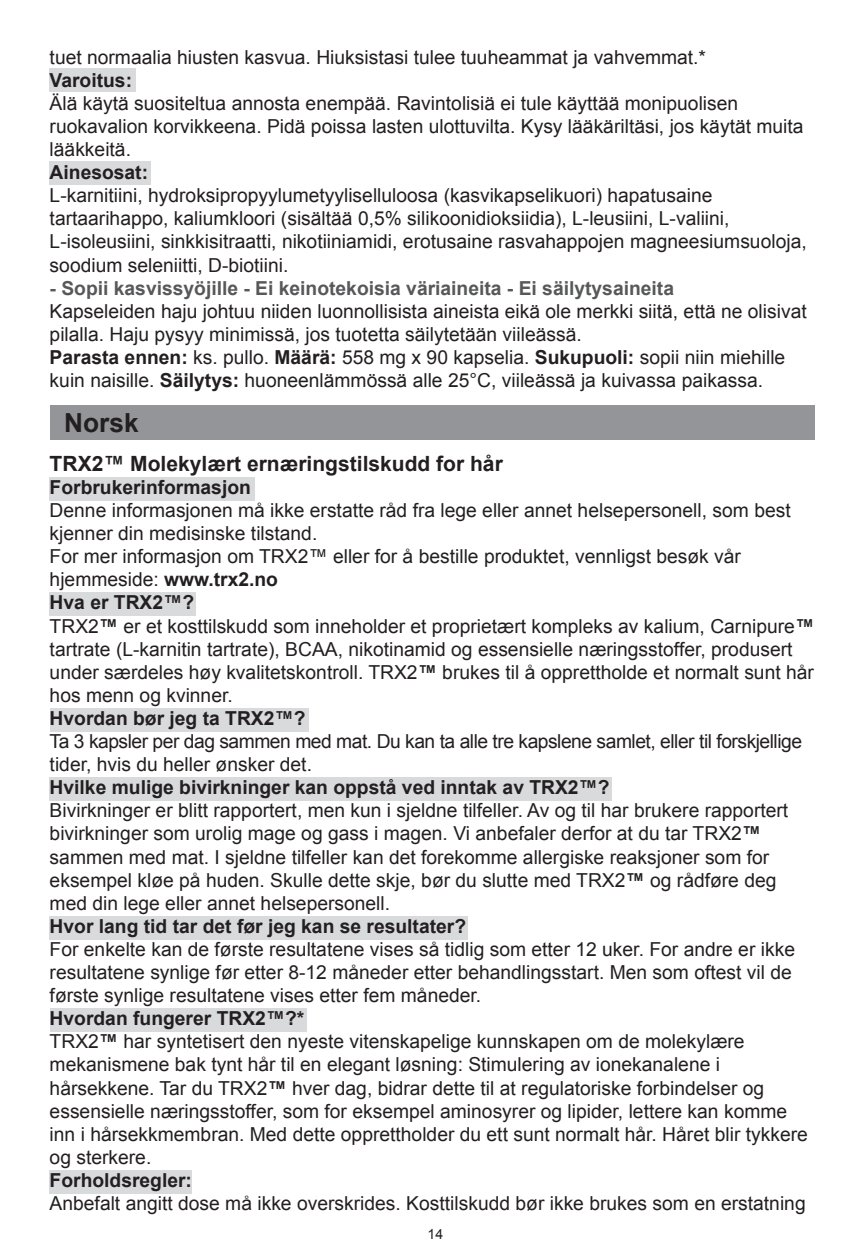
<style>
.page{position:relative;width:864px;height:1260px;background:#fff}
.page>*{position:absolute;margin:0;border:0;box-sizing:border-box;transform-origin:0 0}
.t1{font:700 26.25px "Arial";color:#231f20}
.t2{font:700 21px "Arial";color:#231f20}
.t3{font:19.25px/23.1px "Arial";color:#231f20}
.t4{font:700 19.25px "Arial";color:#231f20}
.t5{font:19.25px/23.1px "Arial";letter-spacing:-.025em;color:#231f20}
.t6{font:700 19.25px "Arial";color:#57585a}
.t7{font:14px "Arial";color:#231f20}
.s1{font-weight:700}
</style>
<div class="page">
<div style="left:50px;top:68px;width:86px;height:24px;background:#d9dadc"></div>
<div style="left:50px;top:161px;width:101px;height:24px;background:#d9dadc"></div>
<div style="left:50px;top:477px;width:204px;height:24px;background:#d9dadc"></div>
<div style="left:50px;top:592px;width:146px;height:24px;background:#d9dadc"></div>
<div style="left:50px;top:708px;width:258px;height:24px;background:#d9dadc"></div>
<div style="left:50px;top:777px;width:562px;height:23px;background:#d9dadc"></div>
<div style="left:50px;top:916px;width:418px;height:24px;background:#d9dadc"></div>
<div style="left:50px;top:1008px;width:256px;height:24px;background:#d9dadc"></div>
<div style="left:50px;top:1170px;width:142px;height:24px;background:#d9dadc"></div>
<div style="left:50px;top:405px;width:764px;height:35px;background:#939598"></div>
<p class="t3" style="left:50px;top:46px;width:657px">tuet normaalia hiusten kasvua. Hiuksistasi tulee tuuheammat ja vahvemmat.*</p>
<p class="t4" style="left:50px;top:67px;width:84px">Varoitus:</p>
<p class="t3" style="left:50px;top:92px;width:755px">Älä käytä suositeltua annosta enempää. Ravintolisiä ei tule käyttää monipuolisen ruokavalion korvikkeena. Pidä poissa lasten ulottuvilta. Kysy lääkäriltäsi, jos käytät muita lääkkeitä.</p>
<p class="t4" style="left:50px;top:160px;width:100px">Ainesosat:</p>
<p class="t3" style="left:50px;top:184px;width:758px">L-karnitiini, hydroksipropyylumetyyliselluloosa (kasvikapselikuori) hapatusaine tartaarihappo, kaliumkloori (sisältää 0,5% silikoonidioksiidia), L-leusiini, L-valiini, L-isoleusiini, sinkkisitraatti, nikotiiniamidi, erotusaine rasvahappojen magneesiumsuoloja, soodium seleniitti, D-biotiini.</p>
<p class="t6" style="left:50px;top:275px;width:625px">- Sopii kasvissyöjille - Ei keinotekoisia väriaineita - Ei säilytysaineita</p>
<p class="t3" style="left:50px;top:300px;width:758px">Kapseleiden haju johtuu niiden luonnollisista aineista eikä ole merkki siitä, että ne olisivat pilalla. Haju pysyy minimissä, jos tuotetta säilytetään viileässä.<br><span class="s1">Parasta ennen:</span> ks. pullo. <span class="s1">Määrä:</span> 558 mg x 90 kapselia. <span class="s1">Sukupuoli:</span> sopii niin miehille kuin naisille. <span class="s1">Säilytys:</span> huoneenlämmössä alle 25°C, viileässä ja kuivassa paikassa.</p>
<h1 class="t1" style="left:64px;top:406px;width:76px">Norsk</h1>
<p class="t2" style="left:50px;top:449px;width:454px">TRX2™ Molekylært ernæringstilskudd for hår</p>
<p class="t4" style="left:50px;top:474px;width:203px">Forbrukerinformasjon</p>
<p class="t3" style="left:50px;top:499px;width:765px">Denne informasjonen må ikke erstatte råd fra lege eller annet helsepersonell, som best kjenner din medisinske tilstand.<br>For mer informasjon om TRX2™ eller for å bestille produktet, vennligst besøk vår hjemmeside: <span class="s1">www.trx2.no<br>Hva er TRX2™?<br></span>TRX2<span class="s1">™</span> er et kosttilskudd som inneholder et proprietært kompleks av kalium, Carnipure<span class="s1">™ </span>tartrate (L-karnitin tartrate), BCAA, nikotinamid og essensielle næringsstoffer, produsert under særdeles høy kvalitetskontroll. TRX2<span class="s1">™</span> brukes til å opprettholde et normalt sunt hår hos menn og kvinner.</p>
<p class="t4" style="left:50px;top:705px;width:257px">Hvordan bør jeg ta TRX2™?</p>
<p class="t5" style="left:50px;top:730px;width:753px">Ta 3 kapsler per dag sammen med mat. Du kan ta alle tre kapslene samlet, eller til forskjellige tider, hvis du heller ønsker det.</p>
<p class="t4" style="left:50px;top:775px;width:561px">Hvilke mulige bivirkninger kan oppstå ved inntak av TRX2™?</p>
<p class="t3" style="left:50px;top:799px;width:739px">Bivirkninger er blitt rapportert, men kun i sjeldne tilfeller. Av og til har brukere rapportert bivirkninger som urolig mage og gass i magen. Vi anbefaler derfor at du tar TRX2<span class="s1">™ </span>sammen med mat. I sjeldne tilfeller kan det forekomme allergiske reaksjoner som for eksempel kløe på huden. Skulle dette skje, bør du slutte med TRX2<span class="s1">™</span> og rådføre deg med din lege eller annet helsepersonell.</p>
<p class="t4" style="left:50px;top:913px;width:418px">Hvor lang tid tar det før jeg kan se resultater?</p>
<p class="t3" style="left:50px;top:938px;width:746px">For enkelte kan de første resultatene vises så tidlig som etter 12 uker. For andre er ikke resultatene synlige før etter 8-12 måneder etter behandlingsstart. Men som oftest vil de første synlige resultatene vises etter fem måneder.</p>
<p class="t3" style="left:50px;top:1007px;width:759px"><span class="s1">Hvordan fungerer TRX2™?*<br></span>TRX2<span class="s1">™</span> har syntetisert den nyeste vitenskapelige kunnskapen om de molekylære mekanismene bak tynt hår til en elegant løsning: Stimulering av ionekanalene i hårsekkene. Tar du TRX2<span class="s1">™</span> hver dag, bidrar dette til at regulatoriske forbindelser og essensielle næringsstoffer, som for eksempel aminosyrer og lipider, lettere kan komme inn i hårsekkmembran. Med dette opprettholder du ett sunt normalt hår. Håret blir tykkere og sterkere.</p>
<p class="t4" style="left:50px;top:1167px;width:144px">Forholdsregler:</p>
<p class="t3" style="left:50px;top:1192px;width:757px">Anbefalt angitt dose må ikke overskrides. Kosttilskudd bør ikke brukes som en erstatning</p>
<p class="t7" style="left:427px;top:1225px;width:17px">14</p>
</div>
